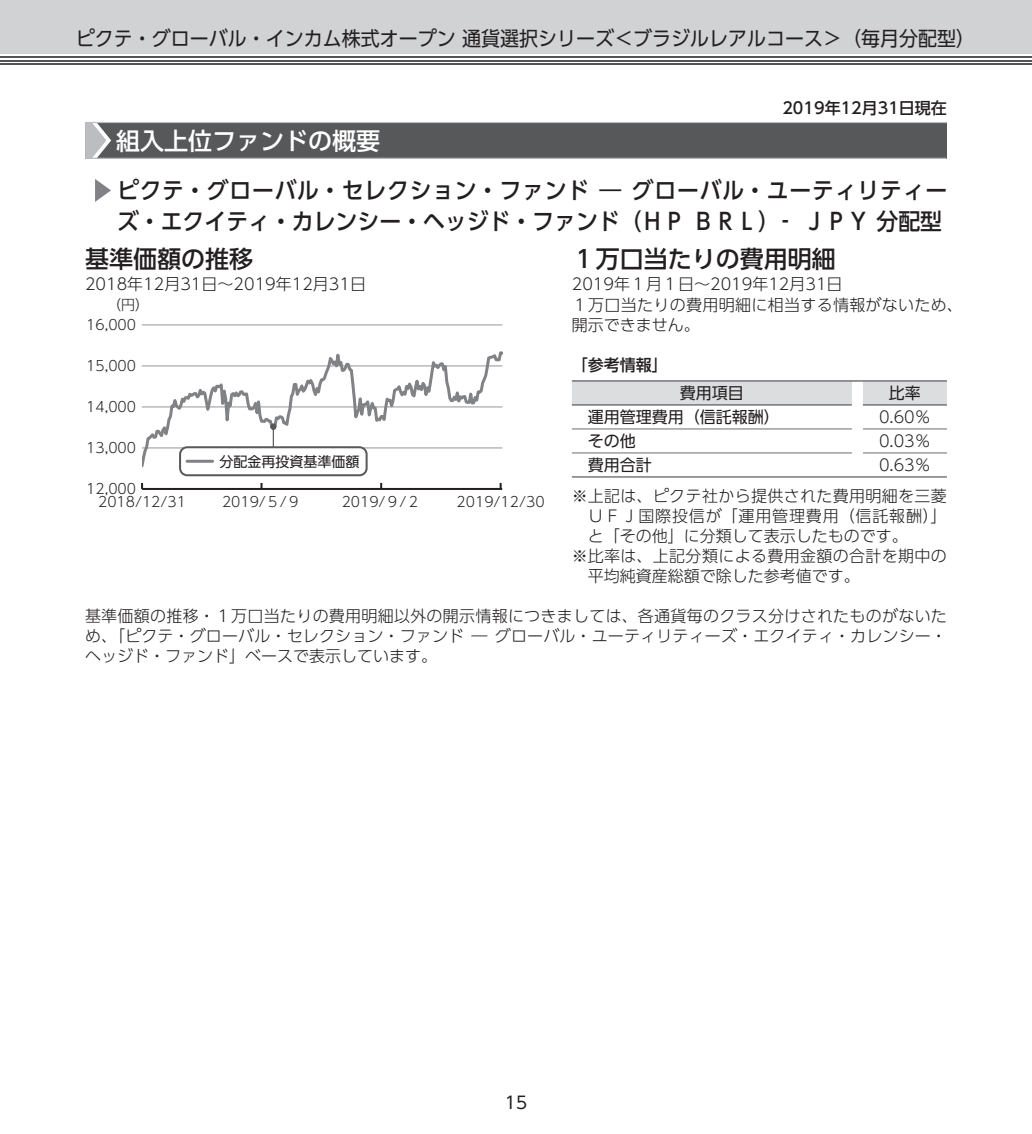
<style>
.page{position:relative;width:1032px;height:1134px;background:#fff}
.page>*{position:absolute;margin:0;border:0;box-sizing:border-box;transform-origin:0 0}
.t1{font:24px "UD Shin Go Pro Medium 90 msp RKSJ H";color:#231f20}
.t2{font:24px "UD Shin Go Pro Medium 90 msp RKSJ H";color:#fff}
.t3{font:23px/31px "UD Shin Go Pro Medium 90 msp RKSJ H";letter-spacing:.035em;color:#231f20;scale:.95 1}
.t4{font:20px "UD Shin Go Pro Regular 90 msp RKSJ H";color:#231f20;scale:.95 1}
.t5{font:17px "UD Shin Go Pro Regular 90 msp RKSJ H";color:#231f20}
.t6{font:16px/20px "UD Shin Go Pro Light 90 msp RKSJ H";letter-spacing:.01em;color:#231f20}
.t7{font:16px "UD Shin Go Pro Regular 90 msp RKSJ H";color:#231f20}
.t8{font:16px "UD Shin Go Pro Light 90 msp RKSJ H";letter-spacing:.05em;color:#231f20}
.t9{font:16px "UD Shin Go Pro Medium 90 msp RKSJ H";color:#231f20}
.t10{font:14px "UD Shin Go Pro Light 90 msp RKSJ H";color:#231f20}
.t11{font:14px "UD Shin Go Pro Regular 90 msp RKSJ H";color:#231f20}
</style>
<div class="page">
<div style="left:0;top:0;width:1032px;height:54px;background:#d1d2d4"></div>
<hr style="left:0;top:63px;width:1032px;height:2px;background:#535355">
<hr style="left:0;top:60px;width:1032px;height:1px;background:#535355">
<hr style="left:0;top:56px;width:1032px;height:2px;background:#535355">
<div style="left:85px;top:122px;width:862px;height:36px;background:#57585a"></div>
<hr style="left:85px;top:158px;width:861px;height:1px;background:#bcbdc0">
<hr style="left:85px;top:122px;width:862px;height:1px;background:#bcbdc0">
<svg style="left:85px;top:123px;width:26px;height:35px"></svg>
<svg style="left:95px;top:179px;width:16px;height:23px"></svg>
<hr style="left:142px;top:325px;width:360px;height:1px;background:#939598">
<hr style="left:142px;top:488px;width:360px;height:2px;background:#231f20">
<svg style="left:142px;top:351px;width:360px;height:116px"></svg>
<hr style="left:273px;top:426px;width:1px;height:41px;background:#57585a">
<div style="left:270px;top:423px;width:6px;height:7px;background:#57585a;border-radius:50%"></div>
<div style="left:180px;top:447px;width:187px;height:28px;background:#fff;border-radius:7px"></div>
<div style="left:179px;top:446px;width:189px;height:30px;border:2px solid #57585a;border-radius:7px"></div>
<hr style="left:187px;top:460px;width:26px;height:3px;background:#808285">
<div style="left:572px;top:381px;width:375px;height:23px;background:#dcdddf"></div>
<hr style="left:572px;top:429px;width:280px;height:1px;background:#6c6d70">
<hr style="left:572px;top:453px;width:280px;height:1px;background:#6c6d70">
<hr style="left:863px;top:429px;width:84px;height:1px;background:#6c6d70">
<hr style="left:863px;top:453px;width:84px;height:1px;background:#6c6d70">
<hr style="left:572px;top:404px;width:280px;height:1px;background:#57585a">
<hr style="left:863px;top:404px;width:84px;height:1px;background:#57585a">
<div style="left:852px;top:381px;width:11px;height:24px;background:#fff"></div>
<hr style="left:572px;top:380px;width:375px;height:1px;background:#57585a">
<hr style="left:572px;top:476px;width:375px;height:1px;background:#57585a">
<p class="t4" style="left:76px;top:31px;width:948px">ピクテ・グローバル・インカム株式オープン 通貨選択シリーズ＜ブラジルレアルコース＞（毎月分配型）</p>
<p class="t9" style="left:782px;top:102px;width:166px">2019年12月31日現在</p>
<h1 class="t2" style="left:116px;top:131px;width:266px">組入上位ファンドの概要</h1>
<h2 class="t3" style="left:117px;top:178px;width:875px">ピクテ・グローバル・セレクション・ファンド ― グローバル・ユーティリティーズ・エクイティ・カレンシー・ヘッジド・ファンド（ＨＰ ＢＲＬ）‐ ＪＰＹ 分配型</h2>
<h1 class="t1" style="left:85px;top:250px;width:170px">基準価額の推移</h1>
<p class="t6" style="left:85px;top:276px;width:282px">2018年12月31日～2019年12月31日</p>
<h1 class="t1" style="left:572px;top:250px;width:266px">１万口当たりの費用明細</h1>
<p class="t6" style="left:572px;top:276px;width:272px">2019年１月１日～2019年12月31日</p>
<p class="t6" style="left:572px;top:297px;width:393px">１万口当たりの費用明細に相当する情報がないため、開示できません。</p>
<p class="t9" style="left:572px;top:359px;width:97px">「参考情報」</p>
<p class="t7" style="left:680px;top:387px;width:65px">費用項目</p>
<p class="t7" style="left:889px;top:387px;width:33px">比率</p>
<p class="t7" style="left:588px;top:411px;width:193px">運用管理費用（信託報酬）</p>
<p class="t6" style="left:879px;top:409px;width:53px">0.60％</p>
<p class="t7" style="left:588px;top:435px;width:49px">その他</p>
<p class="t6" style="left:879px;top:433px;width:53px">0.03％</p>
<p class="t7" style="left:588px;top:459px;width:65px">費用合計</p>
<p class="t10" style="left:107px;top:300px;width:43px">（円）</p>
<p class="t10" style="left:86px;top:320px;width:51px">16,000</p>
<p class="t10" style="left:86px;top:361px;width:51px">15,000</p>
<p class="t10" style="left:86px;top:402px;width:51px">14,000</p>
<p class="t10" style="left:86px;top:443px;width:51px">13,000</p>
<p class="t11" style="left:220px;top:456px;width:142px">分配金再投資基準価額</p>
<p class="t6" style="left:572px;top:452px;width:377px;line-height:30.8px;text-indent:307px">0.63％※ 上記は、ピクテ社から提供された費用明細を三菱</p>
<p class="t8" style="left:588px;top:510px;width:360px">ＵＦＪ国際投信が「運用管理費用（信託報酬）」</p>
<p class="t6" style="left:588px;top:528px;width:321px">と「その他」に分類して表示したものです。</p>
<p class="t6" style="left:572px;top:548px;width:377px">※ 比率は、上記分類による費用金額の合計を期中の</p>
<p class="t6" style="left:588px;top:568px;width:273px">平均純資産総額で除した参考値です。</p>
<p class="t6" style="left:85px;top:608px;width:863px;text-align:justify">基準価額の推移・１万口当たりの費用明細以外の開示情報につきましては、各通貨毎のクラス分けされたものがないため、「ピクテ・グローバル・セレクション・ファンド ― グローバル・ユーティリティーズ・エクイティ・カレンシー・ヘッジド・ファンド」ベースで表示しています。</p>
<p class="t10" style="left:86px;top:484px;width:51px">12,000</p>
<p class="t10" style="left:222px;top:497px;width:80px">2019/５/９</p>
<p class="t10" style="left:342px;top:497px;width:80px">2019/９/２</p>
<p class="t10" style="left:457px;top:497px;width:89px">2019/12/30</p>
<p class="t10" style="left:98px;top:497px;width:89px">2018/12/31</p>
<p class="t5" style="left:505px;top:1096px;width:24px">15</p>
</div>
